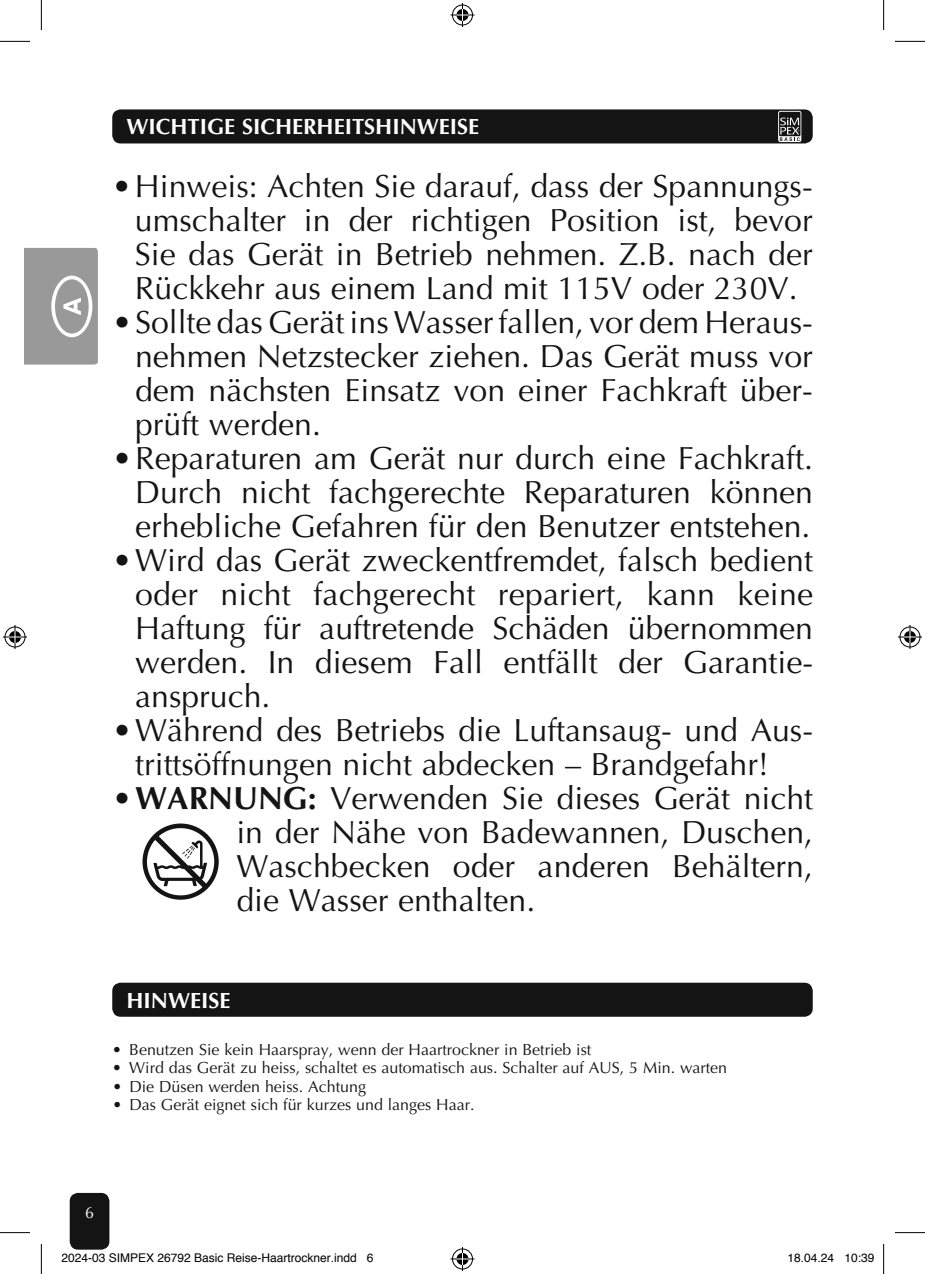
<style>
.page{position:relative;width:925px;height:1274px;background:#fff}
.page>*{position:absolute;margin:0;border:0;box-sizing:border-box;transform-origin:0 0}
.t1{font:32px/34px "Optima CE";color:#131413;text-align:justify}
.t2{font:700 32px "Optima CE";color:#131413}
.t3{font:700 22px "Optima CE";color:#fff}
.t4{font:16px "Optima CE";color:#131413}
.t5{font:16px "Optima CE";color:#fff}
.t6{font:12px "Helvetica";color:#000}
.s1{font-weight:400}
.s2{font-weight:700}
</style>
<div class="page">
<svg style="left:24px;top:248px;width:74px;height:117px;background:#a1a1a1"></svg>
<div style="left:113px;top:110px;width:698px;height:32px;background:#131413;border-radius:7px"></div>
<div style="left:112px;top:109px;width:700px;height:34px;border:2px solid #131413;border-radius:7px"></div>
<svg style="left:778px;top:111px;width:23px;height:31px"></svg>
<div style="left:779px;top:112px;width:21px;height:24px;background:#131413"></div>
<svg style="left:779px;top:117px;width:20px;height:24px"></svg>
<div style="left:71px;top:1193px;width:37px;height:55px;background:#131413;border-radius:7px"></div>
<div style="left:70px;top:1192px;width:39px;height:57px;border:2px solid #131413;border-radius:7px"></div>
<div style="left:113px;top:983px;width:698px;height:32px;background:#131413;border-radius:7px"></div>
<div style="left:112px;top:982px;width:700px;height:34px;border:2px solid #131413;border-radius:7px"></div>
<img style="left:142px;top:823px;width:77px;height:77px">
<hr style="left:0;top:41px;width:30px;height:1px;background:#000">
<hr style="left:895px;top:41px;width:30px;height:1px;background:#000">
<hr style="left:0;top:1232px;width:30px;height:1px;background:#000">
<hr style="left:895px;top:1232px;width:30px;height:1px;background:#000">
<hr style="left:41px;top:0;width:1px;height:30px;background:#000">
<hr style="left:41px;top:1243px;width:1px;height:30px;background:#000">
<hr style="left:883px;top:0;width:1px;height:30px;background:#000">
<hr style="left:883px;top:1243px;width:1px;height:30px;background:#000">
<svg style="left:450px;top:3px;width:24px;height:24px"></svg>
<svg style="left:450px;top:1247px;width:24px;height:23px"></svg>
<svg style="left:3px;top:625px;width:24px;height:24px"></svg>
<svg style="left:898px;top:625px;width:24px;height:24px"></svg>
<svg style="left:75px;top:1249px;width:29px;height:1px"></svg>
<p class="t3" style="left:126px;top:113px;width:354px">WICHTIGE SICHERHEITSHI NWEISE</p>
<p class="t1" style="left:135px;top:169px;width:679px;text-indent:-23px">• Hinweis: Achten Sie darauf, dass der Spannungs&shy;umschalter in der richtigen Position ist, bevor Sie das Gerät in Betrieb nehmen. Z.B. nach der Rückkehr aus einem Land mit 115V oder 230V.</p>
<p class="t1" style="left:135px;top:305px;width:679px;text-indent:-23px">• Sollte das Gerät ins Wasser fallen, vor dem Heraus&shy;nehmen Netzstecker ziehen. Das Gerät muss vor dem nächsten Einsatz von einer Fachkraft über&shy;prüft werden.</p>
<p class="t1" style="left:135px;top:441px;width:679px;text-indent:-23px">• Reparaturen am Gerät nur durch eine Fachkraft.<br>Durch nicht fachgerechte Reparaturen können erhebliche Gefahren für den Benutzer entstehen.</p>
<p class="t1" style="left:135px;top:543px;width:679px;text-indent:-23px">• Wird das Gerät zweckentfremdet, falsch bedient oder nicht fachgerecht repariert, kann keine Haftung für auftretende Schäden übernommen werden. In diesem Fall entfällt der Garantie&shy;anspruch.</p>
<p class="t1" style="left:112px;top:712px;width:699px;text-align:center">• Während des Betriebs die Luftansaug- und Aus&shy;trittsöffnungen nicht abdecken – Brandgefahr!</p>
<p class="t2" style="left:113px;top:777px;width:77px"><span class="s1">•</span> WARN</p>
<p class="t1" style="left:233px;top:780px;width:581px"><span class="s2">UNG:</span> Verwenden Sie dieses Gerät nicht in der Nähe von Badewannen, Duschen, Waschbecken oder anderen Behältern, die Wasser enthalten.</p>
<p class="t3" style="left:126px;top:986px;width:105px">HI NWEISE</p>
<p class="t4" style="left:112px;top:1039px;width:480px">• Benutzen Sie kein Haarspray, wenn der Haartrockner in Betrieb ist</p>
<p class="t4" style="left:112px;top:1057px;width:616px">• Wird das Gerät zu heiss, schaltet es automatisch aus. Schalter auf AUS, 5 Min. warten</p>
<p class="t4" style="left:112px;top:1076px;width:255px">• Die Düsen werden heiss. Achtung</p>
<p class="t4" style="left:112px;top:1095px;width:364px">• Das Gerät eignet sich für kurzes und langes Haar.</p>
<p class="t5" style="left:85px;top:1202px;width:10px">6</p>
<p class="t6" style="left:61px;top:1250px;width:314px">2024-03 SIMPEX 26792 Basic Reise-Haartrockner.indd 6</p>
<p class="t6" style="left:787px;top:1250px;width:88px">18.04.24 10:39</p>
</div>
